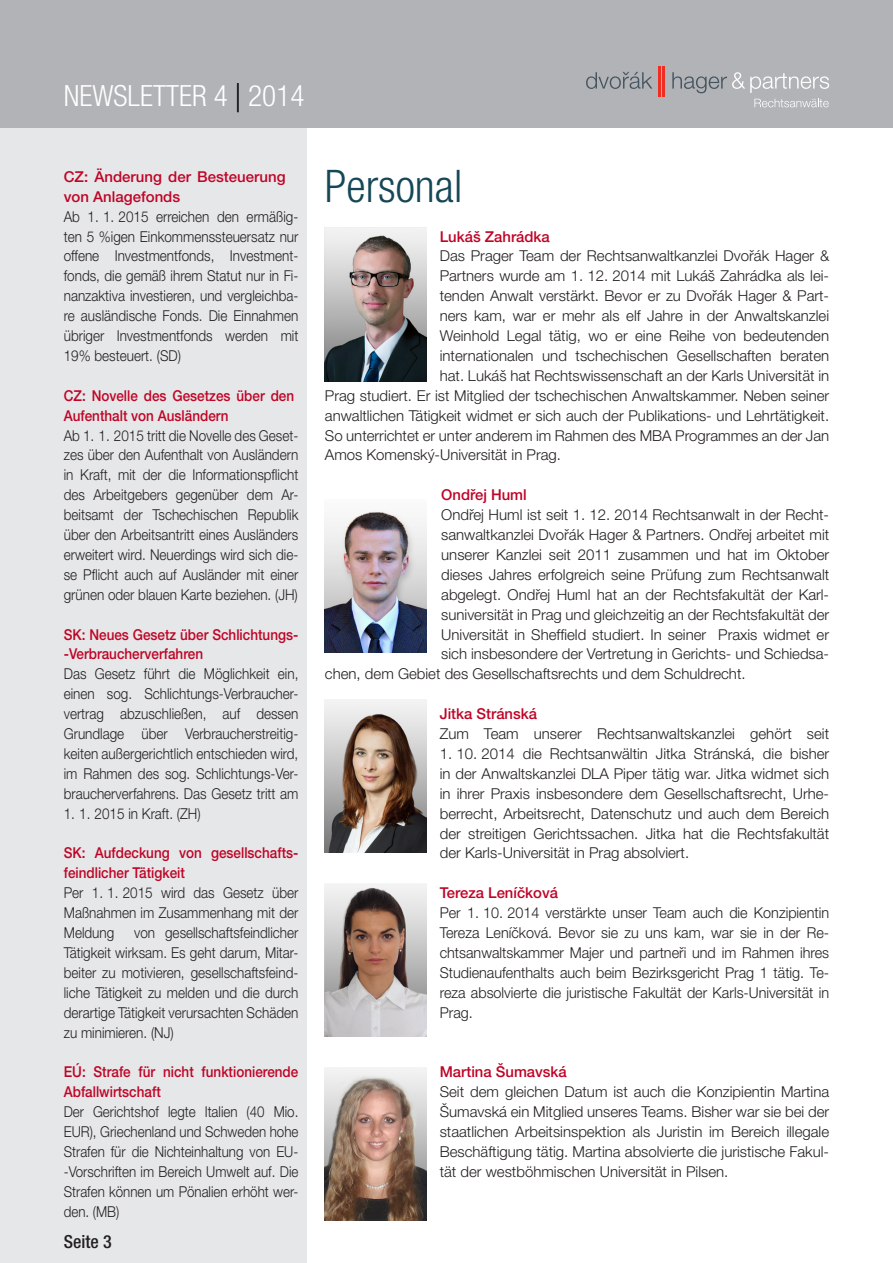
<style>
.page{position:relative;width:893px;height:1263px;background:#fff}
.page>*{position:absolute;margin:0;border:0;box-sizing:border-box;transform-origin:0 0}
.Podtitulek{font:300 condensed 45px "Helvetica Neue LT Pro";color:#154757}
.t1{font:300 condensed 29.25px "Helvetica Neue LT Pro";color:#fff}
.t2{font:500 condensed 18px "Helvetica Neue LT Pro";color:#231f20}
.Splitter_Text{font:300 15px/20px "Helvetica Neue LT Pro";color:#231f20;text-align:justify}
.Splitter_Text-2{font:300 15px/20px "Helvetica Neue LT Pro";color:#231f20;text-align:justify;scale:.9 1}
.Splitter_Text-3{font:300 15px/20px "Helvetica Neue LT Pro";color:#231f20;text-align:justify;scale:.96 1}
.Splitter_Überschrift{font:500 15px/20px "Helvetica Neue LT Pro";color:#bf0426;scale:.9 1}
.Splitter_Text-4{font:300 15px/20px "Helvetica Neue LT Pro";color:#231f20;text-align:justify;scale:.89 1}
.Splitter_Überschrift-2{font:500 15px/20px "Helvetica Neue LT Pro";color:#bf0426}
.s1{font-stretch:normal;color:#000}
</style>
<div class="page">
<div style="left:0;top:0;width:307px;height:1263px;background:#e6e7e9"></div>
<div style="left:0;top:0;width:893px;height:128px;background:#b2b3b7"></div>
<img style="left:325px;top:228px;width:102px;height:153px">
<img style="left:325px;top:511px;width:102px;height:141px">
<img style="left:325px;top:699px;width:102px;height:153px">
<img style="left:325px;top:883px;width:102px;height:153px">
<img style="left:325px;top:1067px;width:102px;height:153px">
<svg style="left:586px;top:72px;width:66px;height:17px"></svg>
<svg style="left:672px;top:72px;width:157px;height:21px"></svg>
<hr style="left:658px;top:66px;width:3px;height:30px;background:#ee2e22">
<hr style="left:663px;top:66px;width:2px;height:30px;background:#ee2e22">
<svg style="left:754px;top:99px;width:75px;height:8px"></svg>
<p class="t1" style="left:64px;top:79px;width:242px">NEWSLETTER 4 <span class="s1">|</span> 2014</p>
<p class="Splitter_Überschrift-2" style="left:64px;top:166px;width:223px">CZ: Änderung der Besteuerung von Anlagefonds</p>
<p class="Splitter_Text-2" style="left:64px;top:206px;width:262px">Ab 1. 1. 2015 erreichen den ermäßig&shy;ten 5 %igen Einkommenssteuersatz nur offene Investmentfonds, Investment&shy;fonds, die gemäß ihrem Statut nur in Fi&shy;nanzaktiva investieren, und vergleichba&shy;re ausländische Fonds. Die Einnahmen übriger Investmentfonds werden mit 19% besteuert. (SD)</p>
<p class="Splitter_Überschrift" style="left:64px;top:385px;width:257px">CZ: Novelle des Gesetzes über den<br>Aufenthalt von Ausländern</p>
<p class="Splitter_Text-2" style="left:64px;top:425px;width:262px">Ab 1. 1. 2015 tritt die Novelle des Geset&shy;zes über den Aufenthalt von Ausländern in Kraft, mit der die Informationspflicht des Arbeitgebers gegenüber dem Ar&shy;beitsamt der Tschechischen Republik über den Arbeitsantritt eines Ausländers erweitert wird. Neuerdings wird sich die&shy;se Pflicht auch auf Ausländer mit einer grünen oder blauen Karte beziehen. (JH)</p>
<p class="Splitter_Überschrift" style="left:64px;top:624px;width:262px">SK: Neues Gesetz über Schlichtungs--Verbraucherverfahren</p>
<p class="Splitter_Text-2" style="left:64px;top:664px;width:262px">Das Gesetz führt die Möglichkeit ein, einen sog. Schlichtungs-Verbraucher&shy;vertrag abzuschließen, auf dessen Grundlage über Verbraucherstreitig&shy;keiten außergerichtlich entschieden wird, im Rahmen des sog. Schlichtungs-Ver&shy;braucherverfahrens. Das Gesetz tritt am</p>
<p class="Splitter_Text-2" style="left:64px;top:803px;width:154px">1. 1. 2015 in Kraft. (ZH)</p>
<p class="Splitter_Überschrift" style="left:64px;top:843px;width:262px">SK: Aufdeckung von gesellschafts&shy;feindlicher Tätigkeit</p>
<p class="Splitter_Text-2" style="left:64px;top:883px;width:262px">Per 1. 1. 2015 wird das Gesetz über Maßnahmen im Zusammenhang mit der Meldung</p>
<p class="Splitter_Text-2" style="left:64px;top:922px;width:262px;text-indent:70px">von gesellschaftsfeindlicher Tätigkeit wirksam. Es geht darum, Mitar&shy;beiter zu motivieren, gesellschaftsfeind&shy;liche Tätigkeit zu melden und die durch derartige Tätigkeit verursachten Schäden zu minimieren. (NJ)</p>
<p class="Splitter_Überschrift" style="left:64px;top:1062px;width:262px">EÚ: Strafe für nicht funktionierende<br>Abfallwirtschaft</p>
<p class="Splitter_Text-4" style="left:64px;top:1101px;width:265px">Der Gerichtshof legte Italien (40 Mio.<br>EUR), Griechenland und Schweden hohe Strafen für die Nichteinhaltung von EU--Vorschriften im Bereich Umwelt auf. Die Strafen können um Pönalien erhöht wer&shy;den. (MB)</p>
<p class="t2" style="left:64px;top:1231px;width:49px">Seite 3</p>
<p class="Podtitulek" style="left:325px;top:160px;width:139px">Personal</p>
<p class="Splitter_Überschrift-2" style="left:440px;top:226px;width:112px">Lukáš Zahrádka</p>
<p class="Splitter_Text" style="left:440px;top:246px;width:391px">Das Prager Team der Rechtsanwaltkanzlei Dvořák Hager &amp;</p>
<p class="Splitter_Text" style="left:440px;top:266px;width:391px">Partners wurde am 1. 12. 2014 mit Lukáš Zahrádka als lei-</p>
<p class="Splitter_Text" style="left:440px;top:286px;width:391px">tenden Anwalt verstärkt. Bevor er zu Dvořák Hager &amp; Part-</p>
<p class="Splitter_Text" style="left:440px;top:305px;width:391px">ners kam, war er mehr als elf Jahre in der Anwaltskanzlei</p>
<p class="Splitter_Text" style="left:440px;top:325px;width:391px">Weinhold Legal tätig, wo er eine Reihe von bedeutenden</p>
<p class="Splitter_Text" style="left:440px;top:345px;width:391px">internationalen und tschechischen Gesellschaften beraten</p>
<p class="Splitter_Text" style="left:440px;top:365px;width:391px">hat. Lukáš hat Rechtswissenschaft an der Karls Universität in</p>
<p class="Splitter_Text" style="left:325px;top:385px;width:506px">Prag studiert. Er ist Mitglied der tschechischen Anwaltskammer. Neben seiner</p>
<p class="Splitter_Text" style="left:325px;top:405px;width:506px">anwaltlichen Tätigkeit widmet er sich auch der Publikations- und Lehrtätigkeit.</p>
<p class="Splitter_Text" style="left:325px;top:425px;width:506px">So unterrichtet er unter anderem im Rahmen des MBA Programmes an der Jan</p>
<p class="Splitter_Text" style="left:325px;top:445px;width:238px">Amos Komenský-Universität in Prag.</p>
<p class="Splitter_Überschrift-2" style="left:441px;top:485px;width:87px">Ondřej Huml</p>
<p class="Splitter_Text" style="left:441px;top:504px;width:389px">Ondřej Huml ist seit 1. 12. 2014 Rechtsanwalt in der Recht-</p>
<p class="Splitter_Text" style="left:441px;top:524px;width:389px">sanwaltkanzlei Dvořák Hager &amp; Partners. Ondřej arbeitet mit</p>
<p class="Splitter_Text" style="left:441px;top:544px;width:389px">unserer Kanzlei seit 2011 zusammen und hat im Oktober</p>
<p class="Splitter_Text" style="left:441px;top:564px;width:389px">dieses Jahres erfolgreich seine Prüfung zum Rechtsanwalt</p>
<p class="Splitter_Text" style="left:441px;top:584px;width:389px">abgelegt. Ondřej Huml hat an der Rechtsfakultät der Karl-</p>
<p class="Splitter_Text" style="left:441px;top:604px;width:389px">suniversität in Prag und gleichzeitig an der Rechtsfakultät der</p>
<p class="Splitter_Text" style="left:441px;top:624px;width:389px">Universität in Sheffield studiert. In seiner Praxis widmet er</p>
<p class="Splitter_Text" style="left:441px;top:644px;width:389px">sich insbesondere der Vertretung in Gerichts- und Schiedsa-</p>
<p class="Splitter_Text" style="left:325px;top:664px;width:422px">chen, dem Gebiet des Gesellschaftsrechts und dem Schuldrecht.</p>
<p class="Splitter_Überschrift-2" style="left:440px;top:704px;width:99px">Jitka Stránská</p>
<p class="Splitter_Text" style="left:440px;top:723px;width:391px">Zum Team unserer Rechtsanwaltskanzlei gehört seit</p>
<p class="Splitter_Text" style="left:440px;top:743px;width:391px">1. 10. 2014 die Rechtsanwältin Jitka Stránská, die bisher in der Anwaltskanzlei DLA Piper tätig war. Jitka widmet sich in ihrer Praxis insbesondere dem Gesellschaftsrecht, Urhe&shy;berrecht, Arbeitsrecht, Datenschutz und auch dem Bereich der streitigen Gerichtssachen. Jitka hat die Rechtsfakultät der Karls-Universität in Prag absolviert.</p>
<p class="Splitter_Überschrift-2" style="left:440px;top:883px;width:120px">Tereza Leníčková</p>
<p class="Splitter_Text-3" style="left:440px;top:902px;width:407px">Per 1. 10. 2014 verstärkte unser Team auch die Konzipientin Tereza Leníčková. Bevor sie zu uns kam, war sie in der Re&shy;chtsanwaltskammer Majer und partneři und im Rahmen ihres Studienaufenthalts auch beim Bezirksgericht Prag 1 tätig. Te&shy;reza absolvierte die juristische Fakultät der Karls-Universität in Prag.</p>
<p class="Splitter_Überschrift-2" style="left:440px;top:1062px;width:129px">Martina Šumavská</p>
<p class="Splitter_Text" style="left:440px;top:1082px;width:391px">Seit dem gleichen Datum ist auch die Konzipientin Martina Šumavská ein Mitglied unseres Teams. Bisher war sie bei der staatlichen Arbeitsinspektion als Juristin im Bereich illegale Beschäftigung tätig. Martina absolvierte die juristische Fakul&shy;tät der westböhmischen Universität in Pilsen.</p>
</div>
